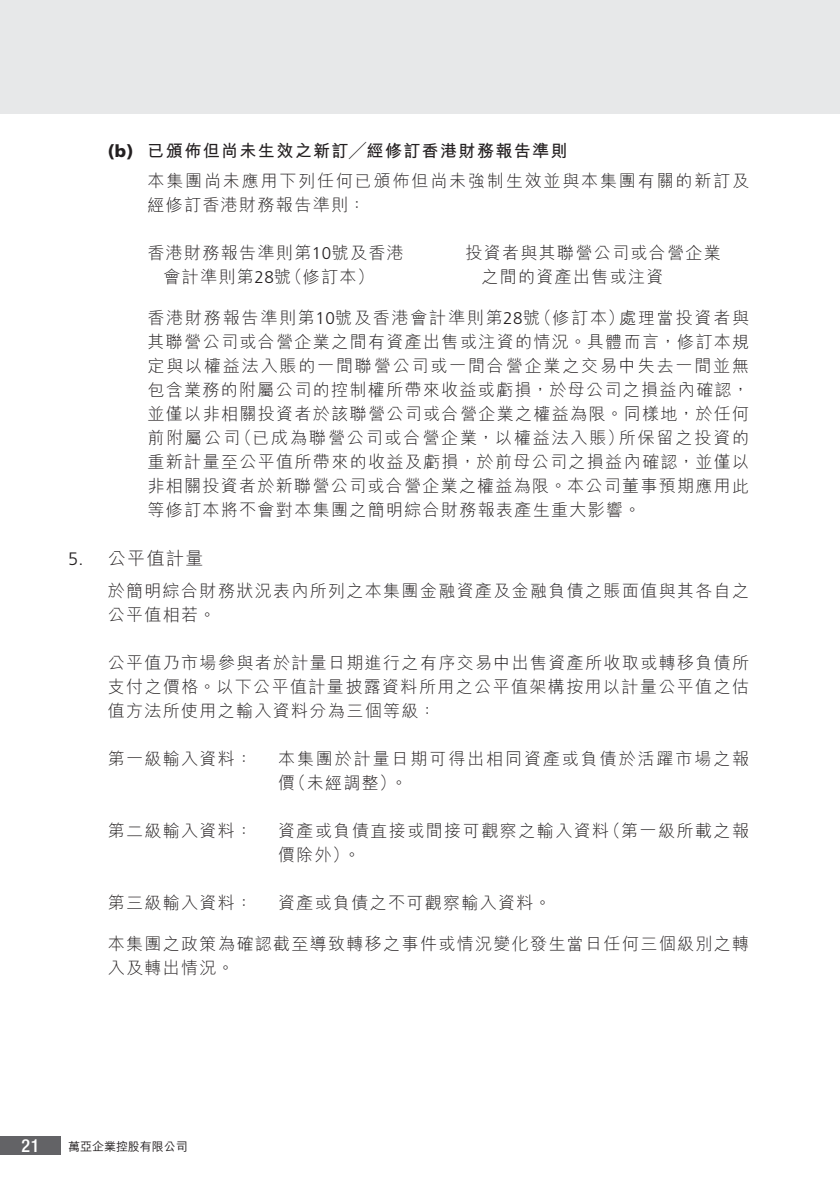
<style>
.page{position:relative;width:840px;height:1191px;background:#fff}
.page>*{position:absolute;margin:0;border:0;box-sizing:border-box;transform-origin:0 0}
.t1{font:300 18px "M Hei HK";letter-spacing:.08em;color:#231f20}
.t2{font:500 condensed 18px "Helvetica Neue LT Std";color:#fff}
.t3{font:300 18px "Frutiger LT Std";color:#231f20}
.t4{font:300 17px/24px "M Hei HK";letter-spacing:.08em;color:#231f20}
.t5{font:300 17px/24px "M Hei HK";letter-spacing:.11em;color:#231f20}
.t6{font:300 17px "M Hei HK";letter-spacing:.105em;color:#231f20}
.t7{font:700 17px "M Hei HK";letter-spacing:.08em;color:#231f20}
.t8{font:900 17px "Frutiger LT Std";color:#231f20}
.t9{font:500 12px "M Hei HK";letter-spacing:-.005em;color:#231f20}
.s1{font-family:"Frutiger LT Std"}
</style>
<div class="page">
<div style="left:0;top:1136px;width:61px;height:18px;background:#636366"></div>
<p class="t3" style="left:68px;top:548px;width:17px">5.</p>
<p class="t8" style="left:108px;top:141px;width:27px">b( )</p>
<p class="t7" style="left:147px;top:138px;width:421px">已頒佈但尚未生效之新訂╱經修訂香港財務報告準則</p>
<p class="t5" style="left:147px;top:168px;width:602px">本集團尚未應用下列任何已頒佈但尚未強制生效並與本集團有關的新訂及經修訂香港財務報告準則：</p>
<p class="t4" style="left:285px;top:240px;width:120px;text-indent:-138px">香港財務報告準則第<span class="s1">10</span>號及香港（修訂本(</p>
<p class="t4" style="left:481px;top:240px;width:241px;text-indent:-16px">投資者與其聯營公司或合營企業之間的資產出售或注資</p>
<p class="t6" style="left:619px;top:306px;width:131px">處理當投資者與</p>
<p class="t4" style="left:163px;top:264px;width:129px">會計準則第<span class="s1">28</span>號</p>
<p class="t4" style="left:534px;top:305px;width:91px">（修訂本）</p>
<p class="t6" style="left:147px;top:306px;width:394px">香港財務報告準則第<span class="s1">10</span>號及香港會計準則第<span class="s1">28</span>號</p>
<p class="t4" style="left:147px;top:329px;width:602px">其聯營公司或合營企業之間有資產出售或注資的情況。具體而言，修訂本規</p>
<p class="t5" style="left:147px;top:353px;width:602px">定與以權益法入賬的一間聯營公司或一間合營企業之交易中失去一間並無</p>
<p class="t4" style="left:147px;top:377px;width:602px">包含業務的附屬公司的控制權所帶來收益或虧損，於母公司之損益內確認，</p>
<p class="t4" style="left:147px;top:401px;width:602px">並僅以非相關投資者於該聯營公司或合營企業之權益為限。同樣地，於任何</p>
<p class="t5" style="left:618px;top:425px;width:132px">所保留之投資的</p>
<p class="t5" style="left:235px;top:425px;width:390px">（已成為聯營公司或合營企業，以權益法入賬）</p>
<p class="t4" style="left:147px;top:425px;width:602px">前附屬公司<br>重新計量至公平值所帶來的收益及虧損，於前母公司之損益內確認，並僅以非相關投資者於新聯營公司或合營企業之權益為限。本公司董事預期應用此等修訂本將不會對本集團之簡明綜合財務報表產生重大影響。</p>
<p class="t1" style="left:108px;top:546px;width:97px">公平值計量</p>
<p class="t4" style="left:108px;top:578px;width:642px">於簡明綜合財務狀況表內所列之本集團金融資產及金融負債之賬面值與其各自之公平值相若。</p>
<p class="t4" style="left:108px;top:650px;width:642px;text-align:justify">公平值乃市場參與者於計量日期進行之有序交易中出售資產所收取或轉移負債所支付之價格。以下公平值計量披露資料所用之公平值架構按用以計量公平值之估值方法所使用之輸入資料分為三個等級：</p>
<p class="t5" style="left:278px;top:746px;width:472px">本集團於計量日期可得出相同資產或負債於活躍市場之報</p>
<p class="t4" style="left:108px;top:746px;width:146px">第一級輸入資料：</p>
<p class="t4" style="left:108px;top:818px;width:146px">第二級輸入資料：</p>
<p class="t4" style="left:289px;top:770px;width:108px">（未經調整(</p>
<p class="t4" style="left:278px;top:770px;width:18px">價</p>
<p class="t4" style="left:390px;top:770px;width:18px">。</p>
<p class="t4" style="left:603px;top:818px;width:147px">（第一級所載之報</p>
<p class="t4" style="left:278px;top:818px;width:332px">資產或負債直接或間接可觀察之輸入資料</p>
<p class="t4" style="left:278px;top:842px;width:73px">價除外(</p>
<p class="t4" style="left:278px;top:890px;width:274px">資產或負債之不可觀察輸入資料。</p>
<p class="t4" style="left:343px;top:842px;width:18px">。</p>
<p class="t4" style="left:108px;top:890px;width:146px">第三級輸入資料：</p>
<p class="t4" style="left:108px;top:931px;width:642px">本集團之政策為確認截至導致轉移之事件或情況變化發生當日任何三個級別之轉入及轉出情況。</p>
<p class="t2" style="left:22px;top:1134px;width:19px">21</p>
<p class="t9" style="left:68px;top:1137px;width:121px">萬亞企業控股有限公司</p>
</div>
